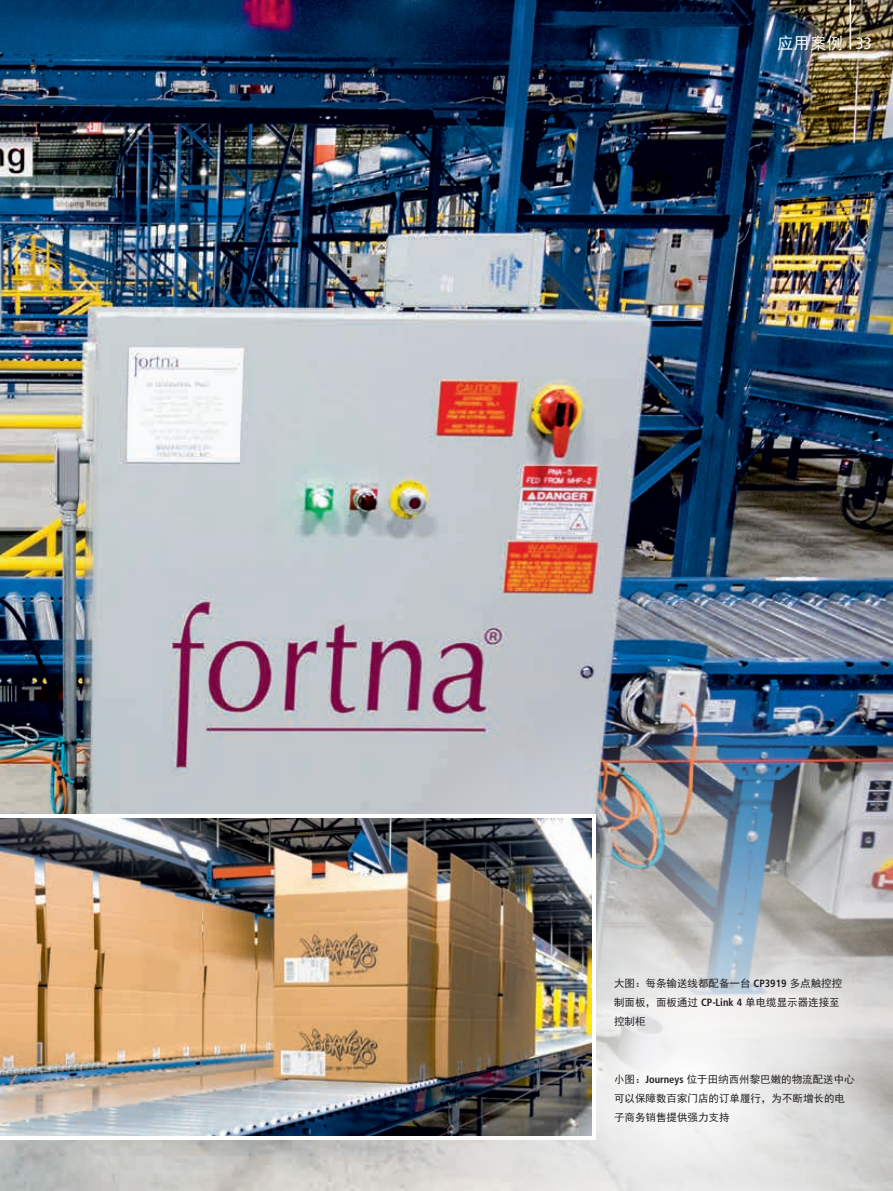
<style>
.page{position:relative;width:893px;height:1191px;background:#fff}
.page>*{position:absolute;margin:0;border:0;box-sizing:border-box;transform-origin:0 0}
.t1{font:300 condensed 61.8px "Frutiger LT Pro";color:#fff;scale:.49 1}
.t2{font:16.5px "Sim Hei";color:#fff}
.t3{font:condensed 16.5px "Frutiger LT Pro";color:#fff}
.t4{font:10.5px/19.2px "Sim Hei";color:#231f20}
.s1{font-family:"Frutiger LT Pro";font-weight:700;font-stretch:condensed}
</style>
<div class="page">
<img style="left:0;top:0;width:893px;height:1191px">
<img style="left:305px;top:695px;width:588px;height:496px">
<svg style="left:0;top:814px;width:595px;height:326px"></svg>
<img style="left:0;top:819px;width:591px;height:316px">
<h1 class="t1" style="left:847px;top:-23px;width:15px">|</h1>
<h2 class="t2" style="left:777px;top:35px;width:67px">应用案例</h2>
<h2 class="t3" style="left:856px;top:34px;width:17px">33</h2>
<p class="t4" style="left:614px;top:973px;width:230px">大图：每条输送线都配备一台 <span class="s1">CP3919</span> 多点触控控制面板，面板通过 <span class="s1">CP-Link 4</span> 单电缆显示器连接至控制柜</p>
<p class="t4" style="left:614px;top:1069px;width:242px">小图：<span class="s1">Journeys</span> 位于田纳西州黎巴嫩的物流配送中心可以保障数百家门店的订单履行，为不断增长的电子商务销售提供强力支持</p>
</div>
